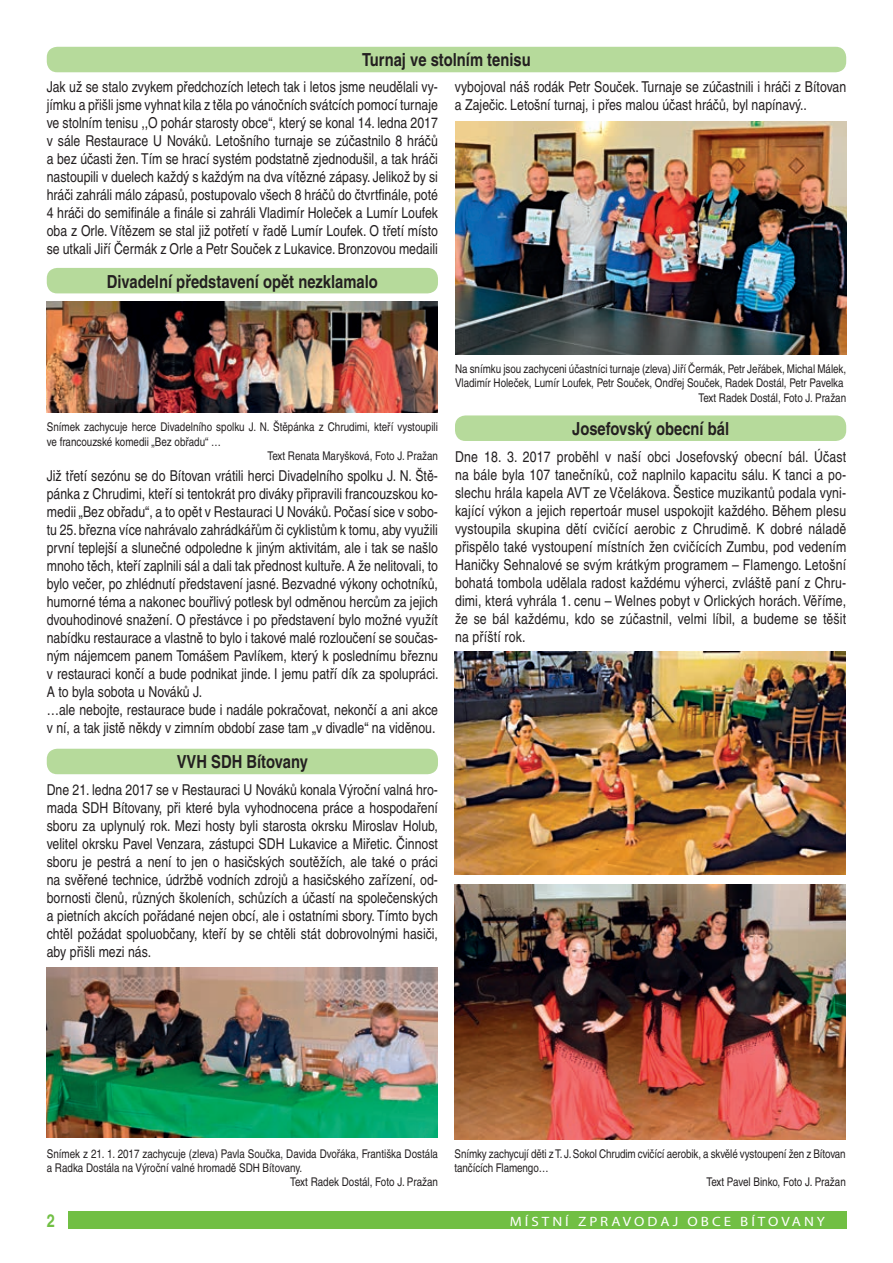
<style>
.page{position:relative;width:893px;height:1263px;background:#fff}
.page>*{position:absolute;margin:0;border:0;box-sizing:border-box;transform-origin:0 0}
.t1{font:700 condensed 18px "Helvetica CE";color:#231f20}
.t2{font:700 condensed 18px "Helvetica CE";color:#71bf44}
.t3{font:condensed 15px/18px "Helvetica CE";color:#231f20;text-align:justify}
.t4{font:13.5px "Myriad Pro";letter-spacing:.2em;color:#fff;scale:1.11 1}
.t5{font:condensed 12px/14.4px "Helvetica CE";color:#231f20;text-align:right}
</style>
<div class="page">
<div style="left:68px;top:1212px;width:778px;height:17px;background:#71bf44"></div>
<div style="left:47px;top:749px;width:391px;height:25px;background:#b6da9b;border-radius:10px"></div>
<div style="left:47px;top:268px;width:391px;height:25px;background:#b6da9b;border-radius:10px"></div>
<img style="left:47px;top:968px;width:391px;height:170px">
<img style="left:47px;top:302px;width:391px;height:110px">
<div style="left:455px;top:415px;width:391px;height:26px;background:#b6da9b;border-radius:10px"></div>
<img style="left:455px;top:651px;width:391px;height:223px">
<img style="left:455px;top:884px;width:391px;height:255px">
<div style="left:47px;top:47px;width:799px;height:25px;background:#b6da9b;border-radius:10px"></div>
<img style="left:455px;top:121px;width:391px;height:233px">
<p class="t1" style="left:362px;top:50px;width:170px">Turnaj ve stolním tenisu</p>
<p class="t3" style="left:47px;top:78px;width:393px">Jak už se stalo zvykem předchozích letech tak i letos jsme neudělali vy&shy;jímku a přišli jsme vyhnat kila z těla po vánočních svátcích pomocí turnaje ve stolním tenisu ,,O pohár starosty obce“, který se konal 14. ledna 2017 v sále Restaurace U Nováků. Letošního turnaje se zúčastnilo 8 hráčů a bez účasti žen. Tím se hrací systém podstatně zjednodušil, a tak hráči nastoupili v duelech každý s každým na dva vítězné zápasy. Jelikož by si hráči zahráli málo zápasů, postupovalo všech 8 hráčů do čtvrtfinále, poté 4 hráči do semifinále a finále si zahráli Vladimír Holeček a Lumír Loufek oba z Orle. Vítězem se stal již potřetí v řadě Lumír Loufek. O třetí místo se utkali Jiří Čermák z Orle a Petr Souček z Lukavice. Bronzovou medaili</p>
<p class="t3" style="left:455px;top:78px;width:393px">vybojoval náš rodák Petr Souček. Turnaje se zúčastnili i hráči z Bítovan a Zaječic. Letošní turnaj, i přes malou účast hráčů, byl napínavý..</p>
<p class="t1" style="left:107px;top:271px;width:273px">Divadelní představení opět nezklamalo</p>
<p class="t5" style="left:47px;top:420px;width:393px">Snímek zachycuje herce Divadelního spolku J. N. Štěpánka z Chrudimi, kteří vystoupili</p>
<p class="t5" style="left:47px;top:434px;width:176px">ve francouzské komedii „Bez obřadu“ …</p>
<p class="t5" style="left:268px;top:449px;width:172px">Text Renata Maryšková, Foto J. Pražan</p>
<p class="t3" style="left:47px;top:467px;width:393px;text-align:left">Již třetí sezónu se do Bítovan vrátili herci Divadelního spolku J. N. Ště&shy;pánka z Chrudimi, kteří si tentokrát pro diváky připravili francouzskou ko&shy;medii „Bez obřadu“, a to opět v Restauraci U Nováků. Počasí sice v sobo&shy;tu 25. března více nahrávalo zahrádkářům či cyklistům k tomu, aby využili první teplejší a slunečné odpoledne k jiným aktivitám, ale i tak se našlo mnoho těch, kteří zaplnili sál a dali tak přednost kultuře. A že nelitovali, to bylo večer, po zhlédnutí představení jasné. Bezvadné výkony ochotníků, humorné téma a nakonec bouřlivý potlesk byl odměnou hercům za jejich dvouhodinové snažení. O přestávce i po představení bylo možné využít nabídku restaurace a vlastně to bylo i takové malé rozloučení se součas&shy;ným nájemcem panem Tomášem Pavlíkem, který k poslednímu březnu v restauraci končí a bude podnikat jinde. I jemu patří dík za spolupráci.<br>A to byla sobota u Nováků J.<br>…ale nebojte, restaurace bude i nadále pokračovat, nekončí a ani akce v ní, a tak jistě někdy v zimním období zase tam „v divadle“ na viděnou.</p>
<p class="t1" style="left:177px;top:752px;width:133px">VVH SDH Bítovany</p>
<p class="t3" style="left:47px;top:780px;width:393px">Dne 21. ledna 2017 se v Restauraci U Nováků konala Výroční valná hro&shy;mada SDH Bítovany, při které byla vyhodnocena práce a hospodaření sboru za uplynulý rok. Mezi hosty byli starosta okrsku Miroslav Holub, velitel okrsku Pavel Venzara, zástupci SDH Lukavice a Miřetic. Činnost sboru je pestrá a není to jen o hasičských soutěžích, ale také o práci na svěřené technice, údržbě vodních zdrojů a hasičského zařízení, od&shy;bornosti členů, různých školeních, schůzích a účastí na společenských a pietních akcích pořádané nejen obcí, ale i ostatními sbory. Tímto bych chtěl požádat spoluobčany, kteří by se chtěli stát dobrovolnými hasiči, aby přišli mezi nás.</p>
<p class="t5" style="left:455px;top:361px;width:393px">Na snímku jsou zachyceni účastníci turnaje (zleva) Jiří Čermák, Petr Jeřábek, Michal Málek,<br>Vladimír Holeček, Lumír Loufek, Petr Souček, Ondřej Souček, Radek Dostál, Petr Pavelka<br>Text Radek Dostál, Foto J. Pražan</p>
<p class="t1" style="left:572px;top:418px;width:158px">Josefovský obecní bál</p>
<p class="t3" style="left:455px;top:448px;width:393px">Dne 18. 3. 2017 proběhl v naší obci Josefovský obecní bál. Účast na bále byla 107 tanečníků, což naplnilo kapacitu sálu. K tanci a po&shy;slechu hrála kapela AVT ze Včelákova. Šestice muzikantů podala vyni&shy;kající výkon a jejich repertoár musel uspokojit každého. Během plesu vystoupila skupina dětí cvičící aerobic z Chrudimě. K dobré náladě přispělo také vystoupení místních žen cvičících Zumbu, pod vedením Haničky Sehnalové se svým krátkým programem – Flamengo. Letošní bohatá tombola udělala radost každému výherci, zvláště paní z Chru&shy;dimi, která vyhrála 1. cenu – Welnes pobyt v Orlických horách. Věříme, že se bál každému, kdo se zúčastnil, velmi líbil, a budeme se těšit na příští rok.</p>
<p class="t5" style="left:47px;top:1146px;width:393px">Snímek z 21. 1. 2017 zachycuje (zleva) Pavla Součka, Davida Dvořáka, Františka Dostála</p>
<p class="t5" style="left:47px;top:1161px;width:257px">a Radka Dostála na Výroční valné hromadě SDH Bítovany.</p>
<p class="t5" style="left:290px;top:1175px;width:149px">Text Radek Dostál, Foto J. Pražan</p>
<p class="t5" style="left:455px;top:1146px;width:393px">Snímky zachycují děti z T. J. Sokol Chrudim cvičící aerobik, a skvělé vystoupení žen z Bítovan</p>
<p class="t5" style="left:455px;top:1161px;width:95px">tančících Flamengo…</p>
<p class="t5" style="left:706px;top:1175px;width:141px">Text Pavel Binko, Foto J. Pražan</p>
<p class="t2" style="left:47px;top:1211px;width:10px">2</p>
<p class="t4" style="left:510px;top:1213px;width:285px">MÍSTNÍ ZPRAVODAJ OBCE BÍTOVANY</p>
</div>
